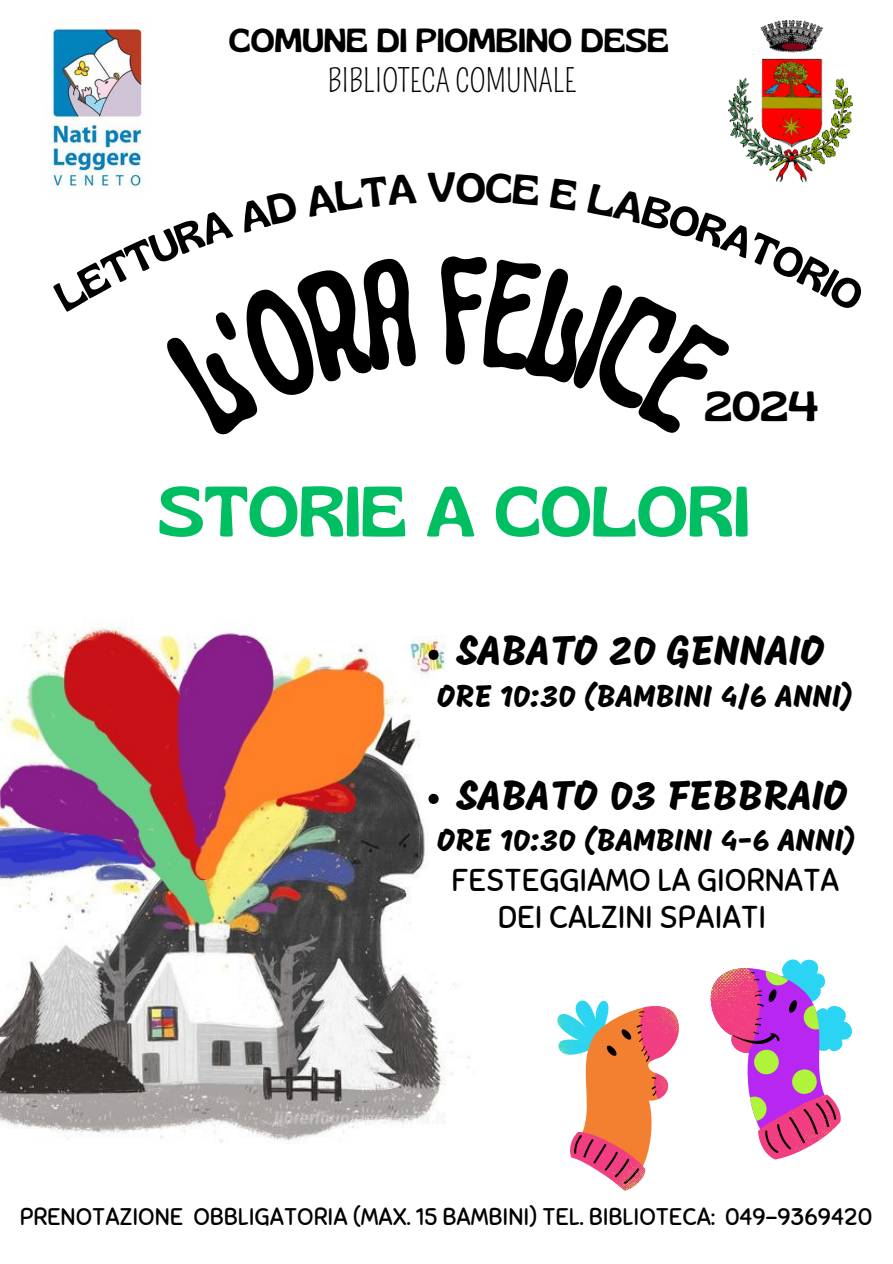
<style>
.page{position:relative;width:893px;height:1264px;background:#fff}
.page>*{position:absolute;margin:0;border:0;box-sizing:border-box;transform-origin:0 0}
.t1{font:70.65px "Gliker";color:#00bf63}
.t2{font:42px "Mogra";color:#000}
.t3{font:42px "Gliker";color:#000}
.t4{font:33.3px "Gliker";color:#000}
.t5{font:31.5px "Mogra";color:#000}
.t6{font:31.5px "Sniglet";color:#000}
.t7{font:31.5px "Pompiere";color:#000}
.t8{font:24px "Sniglet";color:#000}
</style>
<div class="page">
<img style="left:53px;top:28px;width:89px;height:145px">
<img style="left:728px;top:21px;width:124px;height:151px">
<img style="left:0;top:626px;width:470px;height:517px">
<svg style="left:557px;top:1000px;width:121px;height:190px"></svg>
<svg style="left:710px;top:959px;width:142px;height:200px"></svg>
<svg style="left:428px;top:649px;width:10px;height:11px"></svg>
<svg style="left:428px;top:793px;width:10px;height:11px"></svg>
<svg style="left:53px;top:173px;width:89px;height:13px"></svg>
<p class="t4" style="left:229px;top:20px;width:441px">COMUNE DI PIOMBINO DESE</p>
<p class="t7" style="left:327px;top:63px;width:250px">BIBLIOTECA COMUNALE</p>
<p class="t3" style="left:704px;top:381px;width:115px">2024</p>
<p class="t1" style="left:158px;top:468px;width:593px">STORIE A COLORI</p>
<p class="t2" style="left:457px;top:634px;width:369px">SABATO 20 GENNAIO</p>
<p class="t5" style="left:437px;top:683px;width:417px">ORE 10:30 (BAMBINI 4/6 ANNI)</p>
<p class="t2" style="left:457px;top:778px;width:392px">SABATO 03 FEBBRAIO</p>
<p class="t5" style="left:437px;top:827px;width:420px">ORE 10:30 (BAMBINI 4-6 ANNI)</p>
<p class="t6" style="left:451px;top:860px;width:389px">FESTEGGIAMO LA GIORNATA</p>
<p class="t6" style="left:497px;top:897px;width:270px">DEI CALZINI SPAIATI</p>
<p class="t8" style="left:20px;top:1201px;width:854px">PRENOTAZIONE OBBLIGATORIA (MAX. 15 BAMBINI) TEL. BIBLIOTECA: 049-9369420</p>
</div>
